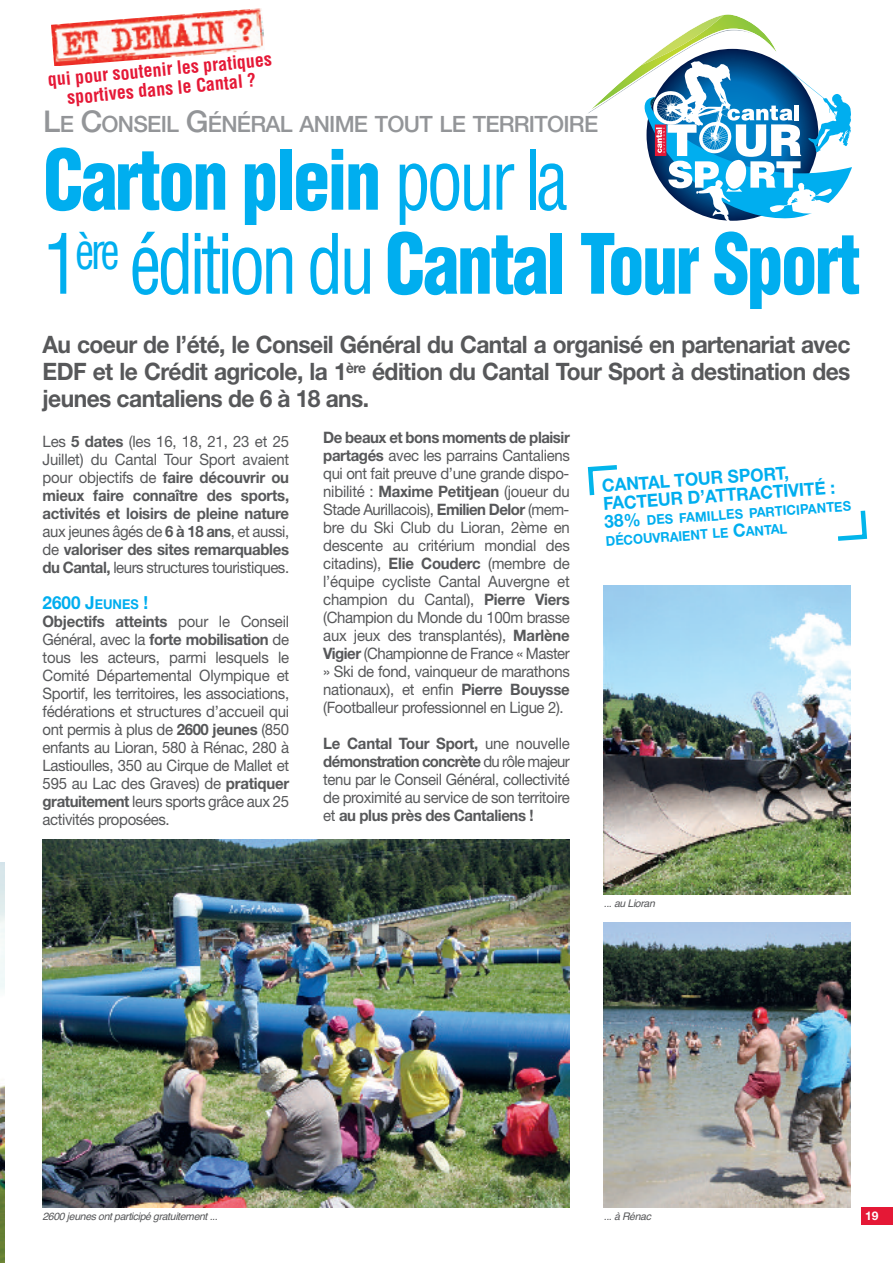
<style>
.page{position:relative;width:893px;height:1263px;background:#fff}
.page>*{position:absolute;margin:0;border:0;box-sizing:border-box;transform-origin:0 0}
.t1{font:900 condensed 81px/84px "Helvetica";letter-spacing:-.035em;color:#00aeef;scale:.9 1}
.t2{font:700 24px/27px "Helvetica Neue";letter-spacing:-.025em;color:#57585a;text-align:justify;scale:.95 1}
.t3{font:500 22.5px "Helvetica Neue";letter-spacing:-.035em;color:#939598}
.t4{font:700 18px/18px "Helvetica Neue";color:#00aeef;scale:.95 1}
.t5{font:700 condensed 18px/19.5px "Helvetica";color:#e51836;text-align:center}
.t6{font:15.75px/18px "Helvetica Neue";letter-spacing:-.025em;color:#57585a;text-align:justify;scale:.95 1}
.t7{font:700 15.75px/18px "Helvetica Neue";letter-spacing:-.02em;color:#57585a;text-align:justify;scale:.95 1}
.t8{font:700 13.5px/18px "Helvetica Neue";color:#00aeef;scale:.95 1}
.t9{font:700 12px "Helvetica Neue";color:#fff}
.t10{font:italic 10.5px "Helvetica";letter-spacing:-.035em;color:#57585a}
.s1{font-size:30px}
.s2{font-weight:400}
.s3{font-size:13.5px}
.s4{font-weight:700}
.s5{font-size:18px}
</style>
<div class="page">
<img style="left:0;top:862px;width:4px;height:401px">
<div style="left:861px;top:1208px;width:32px;height:17px;background:#e51836"></div>
<img style="left:43px;top:840px;width:527px;height:368px">
<img style="left:604px;top:923px;width:246px;height:285px">
<svg style="left:588px;top:14px;width:264px;height:207px"></svg>
<img style="left:51px;top:8px;width:213px;height:58px">
<img style="left:604px;top:586px;width:246px;height:308px">
<svg style="left:587px;top:465px;width:30px;height:31px"></svg>
<svg style="left:838px;top:510px;width:30px;height:31px"></svg>
<p class="t5" style="left:47px;top:70px;width:226px;rotate:-5deg">qui pour soutenir les pratiques sportives dans le Cantal ?</p>
<h3 class="t3" style="left:43px;top:106px;width:556px"><span class="s1">L</span>E <span class="s1">C</span>ONSEIL <span class="s1">G</span>ÉNÉRAL ANIME TOUT LE TERRITOIRE</h3>
<h1 class="t1" style="left:43px;top:140px;width:910px">Carton plein <span class="s2">pour la<br>1</span><sup>ère</sup> <span class="s2">édition du</span> Cantal Tour Sport</h1>
<h2 class="t2" style="left:43px;top:333px;width:852px">Au coeur de l’été, le Conseil Général du Cantal a organisé en partenariat avec EDF et le Crédit agricole, la 1<sup>ère</sup> édition du Cantal Tour Sport à destination des jeunes cantaliens de 6 à 18 ans.</h2>
<p class="t7" style="left:43px;top:433px;width:261px"><span class="s2">Les</span> 5 dates <span class="s2">(les 16, 18, 21, 23 et 25<br>Juillet) du Cantal Tour Sport avaient pour objectifs de</span> faire découvrir ou mieux faire connaître des sports, activités et loisirs de pleine nature <span class="s2">aux jeunes âgés de</span> 6 à 18 ans<span class="s2">, et aussi, de</span> valoriser des sites remarquables du Cantal, <span class="s2">leurs structures touristiques.</span></p>
<p class="t4" style="left:43px;top:595px;width:113px">2600 J<span class="s3">EUNES</span> !</p>
<p class="t6" style="left:43px;top:613px;width:261px"><span class="s4">Objectifs atteints</span> pour le Conseil Général, avec la <span class="s4">forte mobilisation</span> de tous les acteurs, parmi lesquels le Comité Départemental Olympique et Sportif, les territoires, les associations, fédérations et structures d’accueil qui ont permis à plus de <span class="s4">2600 jeunes</span> (850 enfants au Lioran, 580 à Rénac, 280 à Lastioulles, 350 au Cirque de Mallet et 595 au Lac des Graves) de <span class="s4">pratiquer gratuitement</span> leurs sports grâce aux 25 activités proposées.</p>
<p class="t6" style="left:323px;top:429px;width:261px"><span class="s4">De beaux et bons moments de plaisir partagés</span> avec les parrains Cantaliens qui ont fait preuve d’une grande dispo&shy;nibilité : <span class="s4">Maxime Petitjean</span> (joueur du Stade Aurillacois), <span class="s4">Emilien Delor</span> (mem&shy;bre du Ski Club du Lioran, 2ème en descente au critérium mondial des citadins), <span class="s4">Elie Couderc</span> (membre de l’équipe cycliste Cantal Auvergne et champion du Cantal), <span class="s4">Pierre Viers </span>(Champion du Monde du 100m brasse aux jeux des transplantés), <span class="s4">Marlène Vigier</span> (Championne de France « Master » Ski de fond, vainqueur de marathons nationaux), et enfin <span class="s4">Pierre Bouysse </span>(Footballeur professionnel en Ligue 2).</p>
<p class="t6" style="left:323px;top:735px;width:261px"><span class="s4">Le Cantal Tour Sport,</span> une nouvelle <span class="s4">démonstration concrète</span> du rôle majeur tenu par le Conseil Général, collectivité de proximité au service de son territoire et <span class="s4">au plus près des Cantaliens !</span></p>
<p class="t4" style="left:601px;top:478px;width:246px;rotate:-4deg">CANTAL TOUR SPORT,<br>FACTEUR D’ATTRACTIVITÉ :</p>
<p class="t8" style="left:604px;top:515px;width:262px;rotate:-4deg"><span class="s5">38%</span> DES FAMILLES PARTICIPANTES<br>DÉCOUVRAIENT LE <span class="s5">C</span>ANTAL</p>
<p class="t10" style="left:604px;top:897px;width:53px">... au Lioran</p>
<p class="t10" style="left:43px;top:1210px;width:177px">2600 jeunes ont participé gratuitement ...</p>
<p class="t10" style="left:604px;top:1210px;width:49px">... à Rénac</p>
<p class="t9" style="left:865px;top:1211px;width:15px">19</p>
</div>
